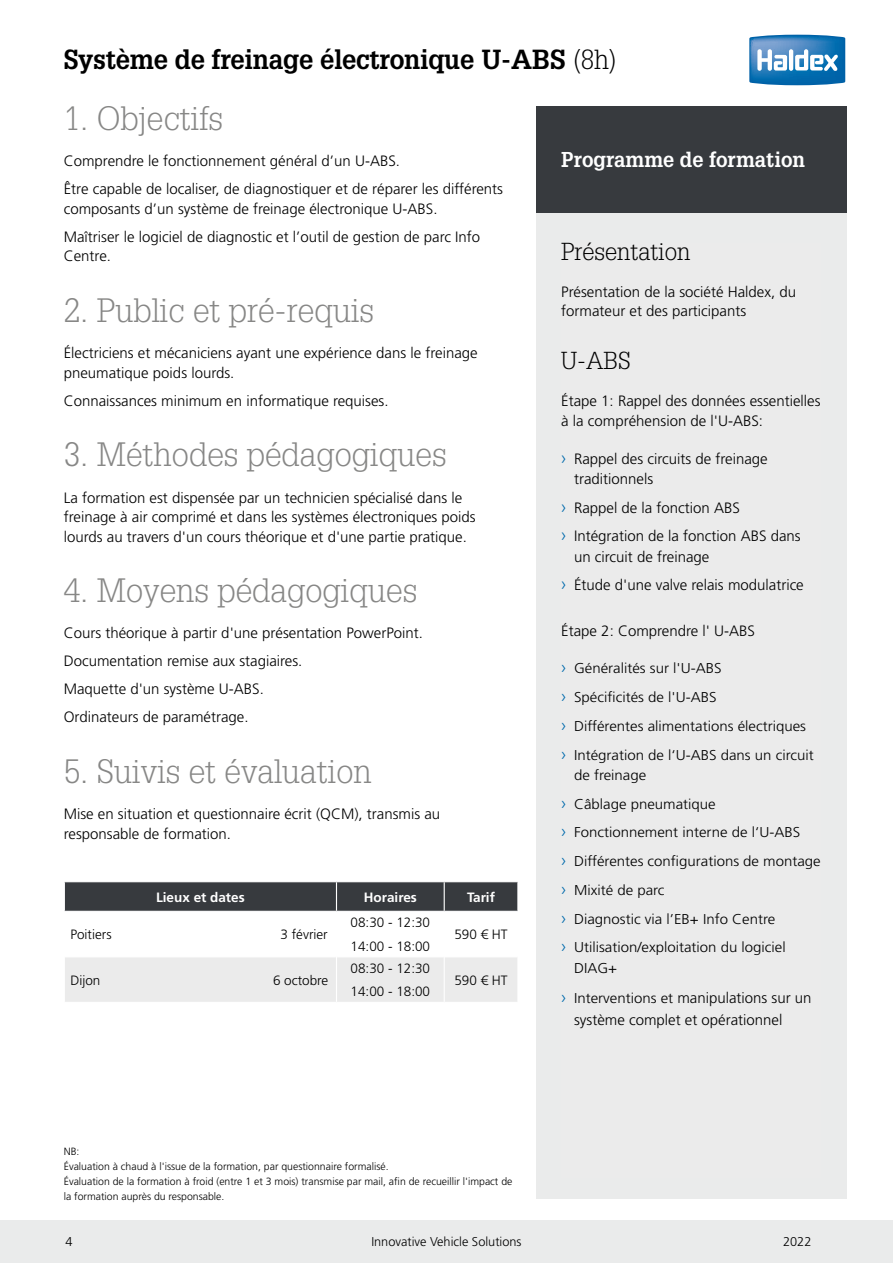
<style>
.page{position:relative;width:893px;height:1263px;background:#fff}
.page>*{position:absolute;margin:0;border:0;box-sizing:border-box;transform-origin:0 0}
.t1{font:300 33px "Glypha LT Std";color:#878786}
.t2{font:700 27px "Glypha LT Std";letter-spacing:-.01em;color:#000;scale:.95 1}
.t3{font:300 24px "Glypha LT Std";color:#000}
.t4{font:700 21px "Glypha LT Std";color:#fff;scale:.95 1}
.t5{font:300 15px/28px "Frutiger LT";color:#000}
.t6{font:300 15px "Frutiger LT Pro";color:#000}
.t7{font:300 14.25px/28.8px "Frutiger LT";color:#000;scale:1.05 1}
.t8{font:300 13.5px/23.5px "Frutiger LT";color:#000}
.t9{font:700 13.5px "Frutiger LT";color:#fff}
.t10{font:300 12.75px "Frutiger LT";color:#000}
.t11{font:300 12.75px "Frutiger LT Pro";color:#000}
.t12{font:300 10.5px/15px "Frutiger LT Pro";color:#000}
.s1{font-weight:300}
.s2{font-size:18px;color:#006aac}
.s3{font-size:17.1px;color:#006aac}
.s4{font-size:14.25px}
</style>
<div class="page">
<svg style="left:749px;top:34px;width:97px;height:51px"></svg>
<div style="left:536px;top:213px;width:310px;height:986px;background:#eaebeb"></div>
<div style="left:536px;top:106px;width:310px;height:107px;background:#373a3e"></div>
<div style="left:65px;top:957px;width:452px;height:45px;background:#ebebeb"></div>
<svg style="left:64px;top:882px;width:454px;height:29px;background:#3c3f43"></svg>
<hr style="left:336px;top:957px;width:1px;height:45px;background:#fff">
<hr style="left:444px;top:957px;width:1px;height:45px;background:#fff">
<div style="left:0;top:1220px;width:893px;height:43px;background:#eaebeb"></div>
<h2 class="t2" style="left:64px;top:43px;width:584px">Système de freinage électronique U-ABS <span class="s1">(8h)</span></h2>
<h1 class="t1" style="left:64px;top:100px;width:161px">1. Objectifs</h1>
<p class="t5" style="left:64px;top:147px;width:441px">Comprendre le fonctionnement général d’un U-ABS.<br>Être capable de localiser, de diagnostiquer et de réparer les différents</p>
<p class="t5" style="left:64px;top:195px;width:418px">composants d’un système de freinage électronique U-ABS.<br>Maîtriser le logiciel de diagnostic et l’outil de gestion de parc Info</p>
<p class="t5" style="left:64px;top:242px;width:49px">Centre.</p>
<h1 class="t1" style="left:64px;top:291px;width:312px">2. Public et pré-requis</h1>
<p class="t5" style="left:64px;top:344px;width:415px;line-height:19.5px">Électriciens et mécaniciens ayant une expérience dans le freinage pneumatique poids lourds.</p>
<p class="t5" style="left:64px;top:387px;width:326px">Connaissances minimum en informatique requises.</p>
<h1 class="t1" style="left:64px;top:436px;width:384px">3. Méthodes pédagogiques</h1>
<p class="t5" style="left:64px;top:488px;width:413px;line-height:19.5px">La formation est dispensée par un technicien spécialisé dans le freinage à air comprimé et dans les systèmes électroniques poids lourds au travers d'un cours théorique et d'une partie pratique.</p>
<h1 class="t1" style="left:64px;top:571px;width:355px">4. Moyens pédagogiques</h1>
<p class="t5" style="left:64px;top:619px;width:361px">Cours théorique à partir d'une présentation PowerPoint.<br>Documentation remise aux stagiaires.<br>Maquette d'un système U-ABS.<br>Ordinateurs de paramétrage.</p>
<h1 class="t1" style="left:64px;top:752px;width:309px">5. Suivis et évaluation</h1>
<p class="t5" style="left:64px;top:804px;width:378px;line-height:19.5px">Mise en situation et questionnaire écrit (QCM), transmis au responsable de formation.</p>
<p class="t9" style="left:156px;top:889px;width:90px">Lieux et dates</p>
<p class="t9" style="left:364px;top:889px;width:55px">Horaires</p>
<p class="t9" style="left:467px;top:889px;width:29px">Tarif</p>
<p class="t8" style="left:70px;top:923px;width:43px">Poitiers</p>
<p class="t8" style="left:280px;top:923px;width:49px">3 février</p>
<p class="t8" style="left:351px;top:911px;width:81px">08:30 - 12:30<br>14:00 - 18:00</p>
<p class="t8" style="left:454px;top:923px;width:55px">590 € HT</p>
<p class="t8" style="left:70px;top:968px;width:32px">Dijon</p>
<p class="t8" style="left:273px;top:968px;width:57px">6 octobre</p>
<p class="t8" style="left:351px;top:957px;width:81px">08:30 - 12:30<br>14:00 - 18:00</p>
<p class="t8" style="left:454px;top:968px;width:55px">590 € HT</p>
<p class="t12" style="left:64px;top:1143px;width:450px">NB:<br>Évaluation à chaud à l'issue de la formation, par questionnaire formalisé.<br>Évaluation de la formation à froid (entre 1 et 3 mois) transmise par mail, afin de recueillir l'impact de la formation auprès du responsable.</p>
<h3 class="t4" style="left:561px;top:146px;width:258px">Programme de formation</h3>
<h3 class="t3" style="left:561px;top:238px;width:131px">Présentation</h3>
<p class="t6" style="left:561px;top:283px;width:236px">Présentation de la société Haldex, du</p>
<p class="t5" style="left:561px;top:297px;width:186px">formateur et des participants</p>
<h3 class="t3" style="left:561px;top:347px;width:71px">U-ABS</h3>
<p class="t5" style="left:561px;top:391px;width:261px;line-height:20.2px">Étape 1: Rappel des données essentielles à la compréhension de l'U-ABS:</p>
<p class="t5" style="left:574px;top:448px;width:195px;line-height:20.2px;text-indent:-13px"><span class="s2">›</span> Rappel des circuits de freinage traditionnels</p>
<p class="t5" style="left:561px;top:493px;width:241px;line-height:28.8px"><span class="s2">›</span> Rappel de la fonction ABS<br><span class="s2">›</span> Intégration de la fonction ABS dans</p>
<p class="t5" style="left:561px;top:542px;width:244px;line-height:28.8px;text-indent:13px">un circuit de freinage<br><span class="s2">›</span> Étude d'une valve relais modulatrice</p>
<p class="t5" style="left:561px;top:617px;width:195px">Étape 2: Comprendre l' U-ABS</p>
<p class="t7" style="left:561px;top:654px;width:242px"><span class="s3">›</span> Généralités sur l'U-ABS<br><span class="s3">›</span> Spécificités de l'U-ABS<br><span class="s3">›</span> Différentes alimentations électriques <span class="s3">›</span> Intégration de l‘U-ABS dans un circuit</p>
<p class="t7" style="left:561px;top:761px;width:249px;text-indent:13px">de freinage<br><span class="s3">›</span> Câblage pneumatique<br><span class="s3">›</span> Fonctionnement interne de l‘U-ABS<br><span class="s3">›</span> Différentes configurations de montage <span class="s3">›</span> Mixité de parc<br><span class="s3">›</span> Diagnostic via l’EB+ Info Centre<br><span class="s3">›</span> Utilisation/exploitation du logiciel</p>
<p class="t7" style="left:574px;top:953px;width:43px">DIAG+</p>
<p class="t5" style="left:574px;top:987px;width:239px;line-height:21.8px;text-indent:-13px"><span class="s3">›</span> <span class="s4">Interventions et</span> manipulations sur un système complet et opérationnel</p>
<p class="t10" style="left:66px;top:1234px;width:9px">4</p>
<p class="t10" style="left:371px;top:1234px;width:152px">Innovative Vehicle Solutions</p>
<p class="t11" style="left:783px;top:1234px;width:30px">2022</p>
</div>
